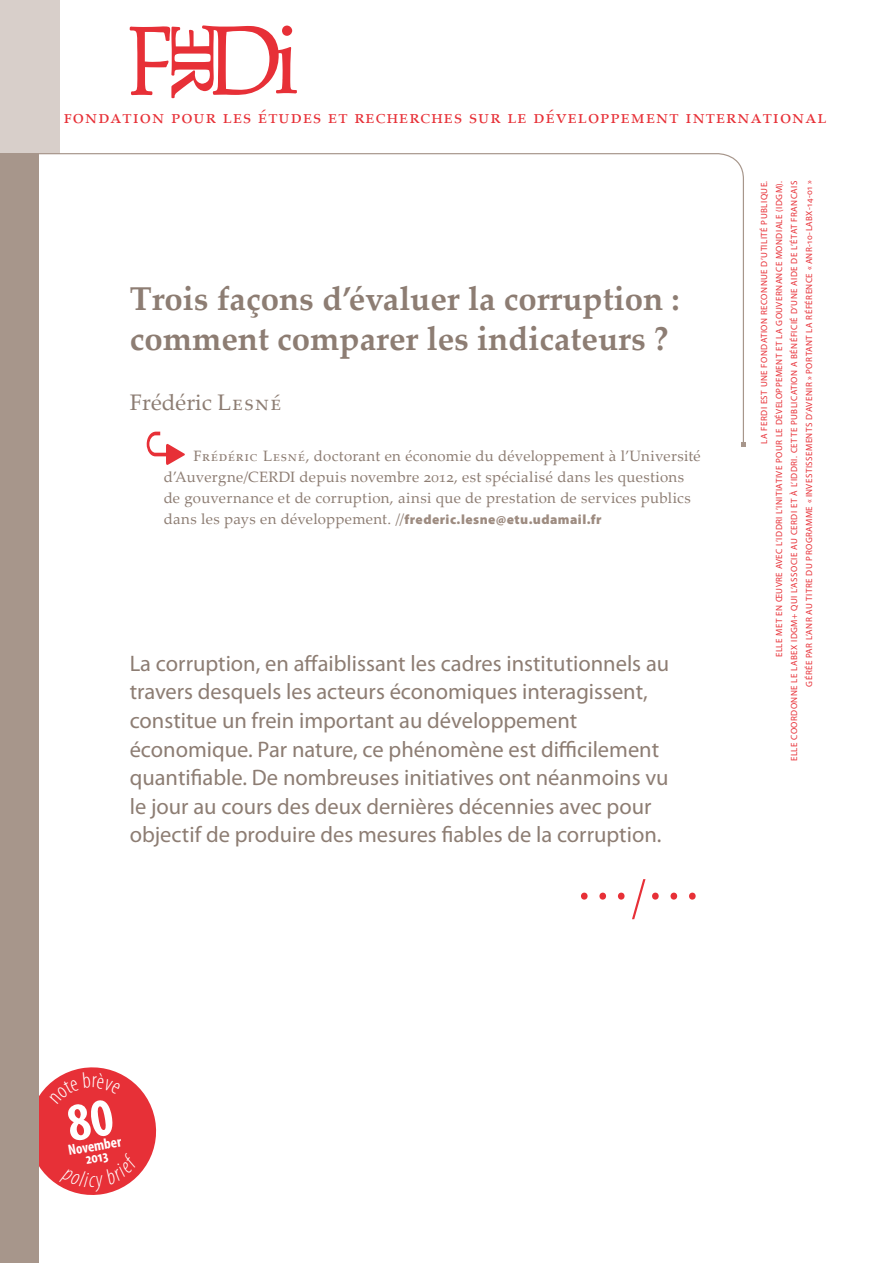
<style>
.page{position:relative;width:893px;height:1263px;background:#fff}
.page>*{position:absolute;margin:0;border:0;box-sizing:border-box;transform-origin:0 0}
.t1{font:55.5px "Myriad Pro";color:#e73037}
.t2{font:700 33px/39px "Palatino Linotype";color:#8d7d73}
.t3{font:22.5px/28.5px "Myriad Pro";color:#8d7d73}
.t4{font:22.5px "Palatino Linotype";color:#8d7d73}
.t5{font:19.5px "Palatino Linotype";letter-spacing:.05em;color:#e73037}
.t6{font:15px/21px "Palatino Linotype";letter-spacing:.02em;color:#8d7d73}
.t7{font:700 condensed 15px/12px "Myriad Pro";color:#fff;text-align:center}
.t8{font:9px/15px "Myriad Pro";letter-spacing:.05em;color:#e73037;text-align:right}
.s1{font-family:"Myriad Pro";font-weight:900;font-size:13.5px;color:#9d8b80}
.s2{font-weight:300;font-stretch:condensed}
</style>
<div class="page">
<svg style="left:130px;top:25px;width:167px;height:73px"></svg>
<div style="left:0;top:0;width:60px;height:153px;background:#d8cfca"></div>
<svg style="left:147px;top:446px;width:38px;height:19px"></svg>
<div style="left:0;top:153px;width:38px;height:1110px;background:#a7968b"></div>
<svg style="left:38px;top:153px;width:706px;height:293px"></svg>
<svg style="left:741px;top:442px;width:5px;height:5px"></svg>
<svg style="left:38px;top:1062px;width:119px;height:138px"></svg>
<p class="t5" style="left:64px;top:103px;width:764px">fondation pour les études et recherches sur le développement international</p>
<h2 class="t2" style="left:130px;top:279px;width:552px">Trois façons d’évaluer la corruption : comment comparer les indicateurs ?</h2>
<p class="t4" style="left:130px;top:386px;width:153px">Frédéric Lesné</p>
<p class="t6" style="left:164px;top:444px;width:539px;text-indent:30px">Fr édér ic Lesné, doctorant en économie du développement à l’Université d’Auvergne/CERDI depuis novembre 2012, est spécialisé dans les questions de gouvernance et de corruption, ainsi que de prestation de services publics dans les pays en développement. //<span class="s1">frederic.lesne@etu.udamail.fr</span></p>
<p class="t3" style="left:130px;top:649px;width:541px">La corruption, en affaiblissant les cadres institutionnels au travers desquels les acteurs économiques interagissent, constitue un frein important au développement économique. Par nature, ce phénomène est difficilement quantifiable. De nombreuses initiatives ont néanmoins vu le jour au cours des deux dernières décennies avec pour objectif de produire des mesures fiables de la corruption.</p>
<h1 class="t1" style="left:575px;top:846px;width:128px">…<span class="s2">/</span>…</h1>
<p class="t8" style="left:756px;top:761px;width:582px;rotate:-90deg">LA FERDI EST UNE FONDATION RECONNUE D’UTILITÉ PUBLIQUE.<br>ELLE MET EN ŒUVRE AVEC L’IDDRI L’INITIATIVE POUR LE DÉVELOPPEMENT ET LA GOUVERNANCE MONDIALE (IDGM).<br>ELLE COORDONNE LE LABEX IDGM+ QUI L’ASSOCIE AU CERDI ET À L’IDDRI. CETTE PUBLICATION A BÉNÉFICIÉ D’UNE AIDE DE L’ÉTAT FRANCAIS GÉRÉE PAR L’ANR AU TITRE DU PROGRAMME « INVESTISSEMENTS D’AVENIR » PORTANT LA RÉFÉRENCE « ANR-10-LABX-14-01 »</p>
<p class="t7" style="left:67px;top:1144px;width:55px;rotate:-10deg">November<br>2013</p>
</div>
